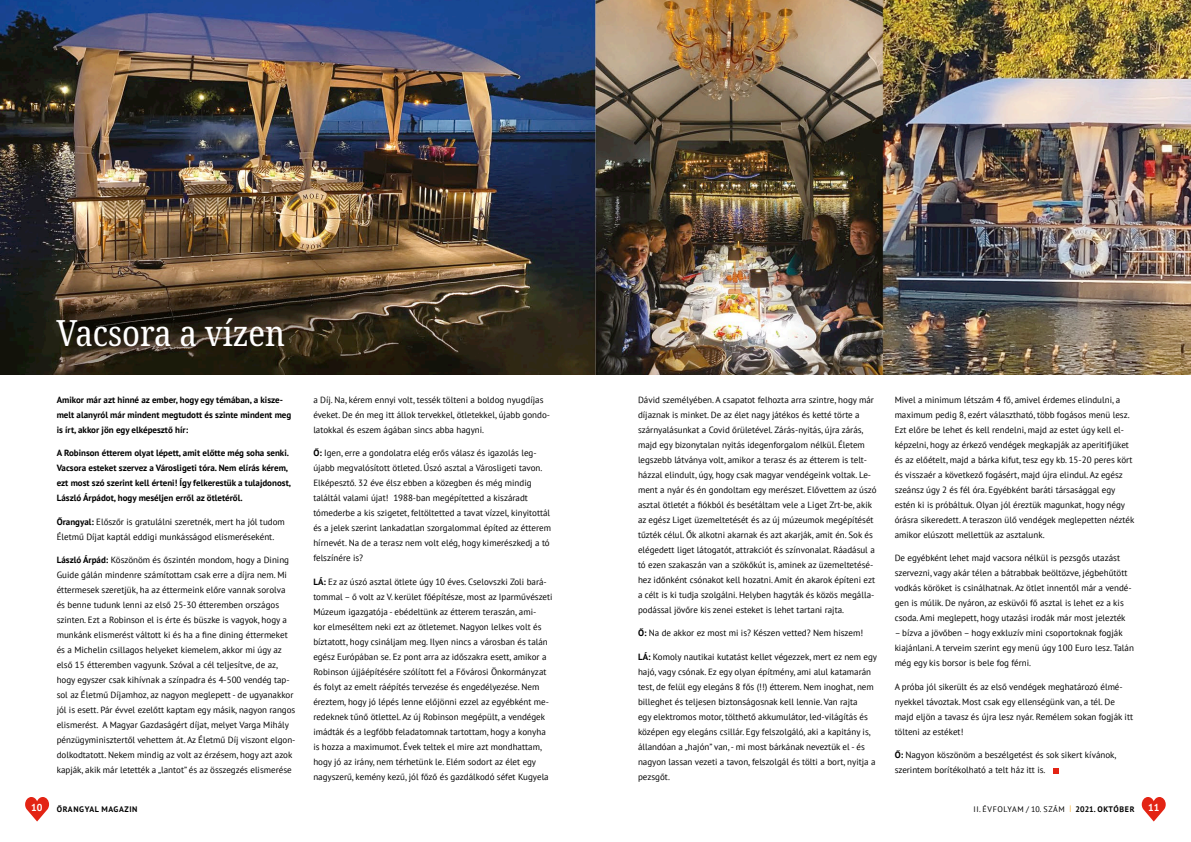
<style>
.page{position:relative;width:1191px;height:842px;background:#fff}
.page>*{position:absolute;margin:0;border:0;box-sizing:border-box;transform-origin:0 0}
.Cim_1__piros{font:condensed 36px "Noto Serif";color:#fff}
.t1{font:700 10px "PT Sans";color:#fff}
.t2{font:9px/15px "PT Sans";color:#000}
.t3{font:700 9px/15px "PT Sans";color:#000}
.t4{font:8px "PT Sans";letter-spacing:.08em;color:#000}
.t5{font:700 8px "PT Sans";letter-spacing:.08em;color:#000}
.s1{font-weight:700}
.s2{color:#f7a61e}
</style>
<div class="page">
<svg style="left:1141px;top:797px;width:24px;height:24px"></svg>
<svg style="left:25px;top:797px;width:24px;height:24px"></svg>
<img style="left:0;top:0;width:1191px;height:374px">
<svg style="left:1053px;top:768px;width:6px;height:6px"></svg>
<p class="Cim_1__piros" style="left:56px;top:308px;width:230px">Vacsora a vízen</p>
<p class="t3" style="left:57px;top:392px;width:236px">Amikor már azt hinné az ember, hogy egy témában, a kisze&shy;melt alanyról már mindent megtudott és szinte mindent meg is írt, akkor jön egy elképesztő hír:</p>
<p class="t3" style="left:57px;top:445px;width:236px">A Robinson étterem olyat lépett, amit előtte még soha senki.<br>Vacsora esteket szervez a Városligeti tóra. Nem elírás kérem, ezt most szó szerint kell érteni! Így felkerestük a tulajdonost, László Árpádot, hogy meséljen erről az ötletéről.</p>
<p class="t2" style="left:57px;top:514px;width:230px"><span class="s1">Őrangyal:</span> Előszőr is gratulálni szeretnék, mert ha jól tudom<br>Életmű Díjat kaptál eddigi munkásságod elismeréseként.</p>
<p class="t2" style="left:57px;top:552px;width:240px"><span class="s1">László Árpád:</span> Köszönöm és őszintén mondom, hogy a Dining Guide gálán mindenre számítottam csak erre a díjra nem. Mi éttermesek szeretjük, ha az éttermeink előre vannak sorolva és benne tudunk lenni az első 25-30 étteremben országos szinten. Ezt a Robinson el is érte és büszke is vagyok, hogy a munkánk elismerést váltott ki és ha a fine dining éttermeket és a Michelin csillagos helyeket kiemelem, akkor mi úgy az első 15 étteremben vagyunk. Szóval a cél teljesítve, de az, hogy egyszer csak kihívnak a színpadra és 4-500 vendég tap&shy;sol az Életmű Díjamhoz, az nagyon meglepett - de ugyanakkor jól is esett. Pár évvel ezelőtt kaptam egy másik, nagyon rangos elismerést. A Magyar Gazdaságért díjat, melyet Varga Mihály pénzügyminisztertől vehettem át. Az Életmű Díj viszont elgon&shy;dolkodtatott. Nekem mindig az volt az érzésem, hogy azt azok kapják, akik már letették a „lantot” és az összegzés elismerése</p>
<p class="t2" style="left:313px;top:392px;width:238px">a Díj. Na, kérem ennyi volt, tessék tölteni a boldog nyugdíjas éveket. De én meg itt állok tervekkel, ötletekkel, újabb gondo&shy;latokkal és eszem ágában sincs abba hagyni.</p>
<p class="t2" style="left:313px;top:445px;width:239px"><span class="s1">Ő:</span> Igen, erre a gondolatra elég erős válasz és igazolás leg&shy;újabb megvalósított ötleted. Úszó asztal a Városligeti tavon.<br>Elképesztő. 32 éve élsz ebben a közegben és még mindig találtál valami újat! 1988-ban megépítetted a kiszáradt tómederbe a kis szigetet, feltöltetted a tavat vízzel, kinyitottál és a jelek szerint lankadatlan szorgalommal építed az étterem hírnevét. Na de a terasz nem volt elég, hogy kimerészkedj a tó felszínére is?</p>
<p class="t2" style="left:313px;top:574px;width:241px"><span class="s1">LÁ:</span> Ez az úszó asztal ötlete úgy 10 éves. Cselovszki Zoli bará&shy;tommal – ő volt az V. kerület főépítésze, most az Iparművészeti Múzeum igazgatója - ebédeltünk az étterem teraszán, ami-<br>kor elmeséltem neki ezt az ötletemet. Nagyon lelkes volt és bíztatott, hogy csináljam meg. Ilyen nincs a városban és talán egész Európában se. Ez pont arra az időszakra esett, amikor a Robinson újjáépítésére szólított fel a Fővárosi Önkormányzat és folyt az emelt ráépítés tervezése és engedélyezése. Nem éreztem, hogy jó lépés lenne előjönni ezzel az egyébként me&shy;redeknek tűnő ötlettel. Az új Robinson megépült, a vendégek imádták és a legfőbb feladatomnak tartottam, hogy a konyha is hozza a maximumot. Évek teltek el mire azt mondhattam, hogy jó az irány, nem térhetünk le. Elém sodort az élet egy nagyszerű, kemény kezű, jól főző és gazdálkodó séfet Kugyela</p>
<p class="t2" style="left:638px;top:392px;width:240px">Dávid személyében. A csapatot felhozta arra szintre, hogy már díjaznak is minket. De az élet nagy játékos és ketté törte a szárnyalásunkat a Covid őrületével. Zárás-nyitás, újra zárás, majd egy bizonytalan nyitás idegenforgalom nélkül. Életem legszebb látványa volt, amikor a terasz és az étterem is telt&shy;házzal elindult, úgy, hogy csak magyar vendégeink voltak. Le&shy;ment a nyár és én gondoltam egy merészet. Elővettem az úszó asztal ötletét a fiókból és besétáltam vele a Liget Zrt-be, akik az egész Liget üzemeltetését és az új múzeumok megépítését tűzték célul. Ők alkotni akarnak és azt akarják, amit én. Sok és elégedett liget látogatót, attrakciót és színvonalat. Ráadásul a tó ezen szakaszán van a szökőkút is, aminek az üzemeltetésé&shy;hez időnként csónakot kell hozatni. Amit én akarok építeni ezt a célt is ki tudja szolgálni. Helyben hagyták és közös megálla&shy;podással jövőre kis zenei esteket is lehet tartani rajta.</p>
<p class="t2" style="left:638px;top:625px;width:226px"><span class="s1">Ő:</span> Na de akkor ez most mi is? Készen vetted? Nem hiszem!</p>
<p class="t2" style="left:638px;top:649px;width:240px"><span class="s1">LÁ:</span> Komoly nautikai kutatást kellet végezzek, mert ez nem egy hajó, vagy csónak. Ez egy olyan építmény, ami alul katamarán test, de felül egy elegáns 8 fős (!!) étterem. Nem inoghat, nem billeghet és teljesen biztonságosnak kell lennie. Van rajta<br>egy elektromos motor, tölthető akkumulátor, led-világítás és középen egy elegáns csillár. Egy felszolgáló, aki a kapitány is, állandóan a „hajón” van, - mi most bárkának neveztük el - és nagyon lassan vezeti a tavon, felszolgál és tölti a bort, nyitja a pezsgőt.</p>
<p class="t2" style="left:894px;top:392px;width:241px">Mivel a minimum létszám 4 fő, amivel érdemes elindulni, a maximum pedig 8, ezért választható, több fogásos menü lesz.<br>Ezt előre be lehet és kell rendelni, majd az estet úgy kell el&shy;képzelni, hogy az érkező vendégek megkapják az aperitifjüket és az előételt, majd a bárka kifut, tesz egy kb. 15-20 peres kört és visszaér a következő fogásért, majd újra elindul. Az egész szeánsz úgy 2 és fél óra. Egyébként baráti társasággal egy estén ki is próbáltuk. Olyan jól éreztük magunkat, hogy négy órásra sikeredett. A teraszon ülő vendégek meglepetten nézték amikor elúszott mellettük az asztalunk.</p>
<p class="t2" style="left:894px;top:550px;width:239px">De egyébként lehet majd vacsora nélkül is pezsgős utazást szervezni, vagy akár télen a bátrabbak beöltözve, jégbehűtött vodkás köröket is csinálhatnak. Az ötlet innentől már a vendé&shy;gen is múlik. De nyáron, az esküvői fő asztal is lehet ez a kis csoda. Ami meglepett, hogy utazási irodák már most jelezték</p>
<p class="t2" style="left:894px;top:625px;width:241px">– bízva a jövőben – hogy exkluzív mini csoportoknak fogják kiajánlani. A terveim szerint egy menü úgy 100 Euro lesz. Talán még egy kis borsor is bele fog férni.</p>
<p class="t2" style="left:894px;top:679px;width:240px">A próba jól sikerült és az első vendégek meghatározó élmé&shy;nyekkel távoztak. Most csak egy ellenségünk van, a tél. De majd eljön a tavasz és újra lesz nyár. Remélem sokan fogják itt tölteni az estéket!</p>
<p class="t2" style="left:894px;top:747px;width:223px"><span class="s1">Ő:</span> Nagyon köszönöm a beszélgetést és sok sikert kívánok, szerintem borítékolható a telt ház itt is.</p>
<p class="t1" style="left:31px;top:801px;width:13px">10</p>
<p class="t5" style="left:57px;top:804px;width:82px">ŐRANGYAL MAGAZIN</p>
<p class="t4" style="left:973px;top:804px;width:163px">II. ÉVFOLYAM / 10. SZÁM <span class="s2">|</span> <span class="s1">2021. OKTÓBER</span></p>
<p class="t1" style="left:1148px;top:801px;width:13px">11</p>
</div>
